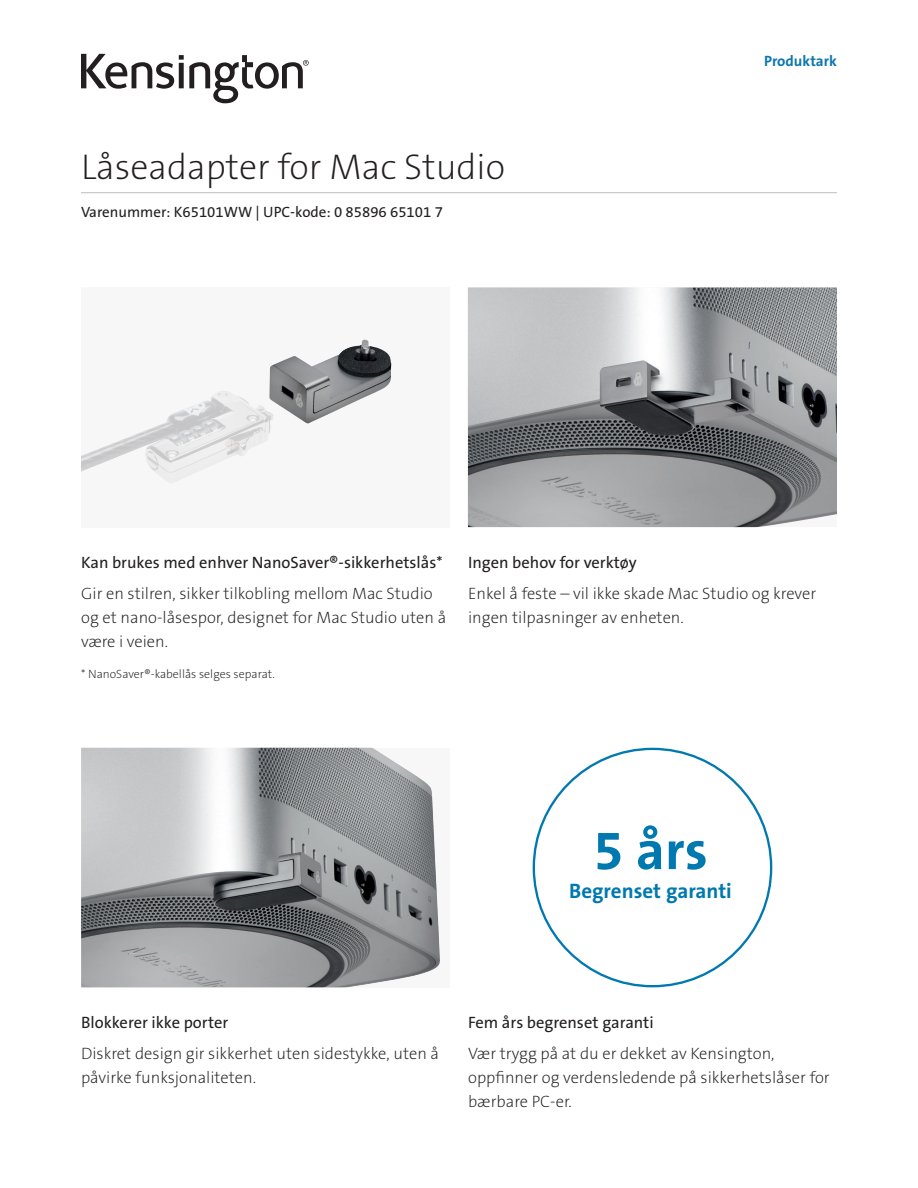
<style>
.page{position:relative;width:918px;height:1188px;background:#fff}
.page>*{position:absolute;margin:0;border:0;box-sizing:border-box;transform-origin:0 0}
.t1{font:55.5px "The Sans KENSINGTON7 Bd";color:#0078b0}
.t2{font:36px "The Sans KENSINGTON2 XL";color:#231f20}
.t3{font:21px "The Sans KENSINGTON7 Bd";color:#0078b0}
.Body{font:16.5px/24px "The Sans KENSINGTON2 XL";color:#231f20}
.t4{font:16.5px "The Sans KENSINGTON5 Rg";color:#231f20}
.t5{font:15px "The Sans KENSINGTON5 Rg";color:#231f20}
.Filetype_Header_Blue{font:15px "The Sans KENSINGTON7 Bd";color:#0e76ae}
.Body-2{font:12px "The Sans KENSINGTON2 XL";color:#231f20}
</style>
<div class="page">
<svg style="left:81px;top:54px;width:228px;height:49px"></svg>
<div style="left:81px;top:287px;width:369px;height:240px;background:#f7f7f8"></div>
<img style="left:81px;top:340px;width:311px;height:143px">
<img style="left:468px;top:287px;width:369px;height:240px">
<div style="left:81px;top:748px;width:369px;height:239px;background:#f7f7f8"></div>
<img style="left:81px;top:748px;width:359px;height:239px">
<hr style="left:81px;top:192px;width:756px;height:1px;background:#bcbdc0">
<h2 class="t2" style="left:81px;top:147px;width:426px">Låseadapter for Mac Studio</h2>
<p class="t5" style="left:81px;top:204px;width:363px">Varenummer: K65101WW | UPC-kode: 0 85896 65101 7</p>
<p class="Filetype_Header_Blue" style="left:764px;top:53px;width:74px">Produktark</p>
<h3 class="t4" style="left:81px;top:554px;width:363px">Kan brukes med enhver NanoSaver®-sikkerhetslås*</h3>
<p class="Body" style="left:81px;top:582px;width:367px">Gir en stilren, sikker tilkobling mellom Mac Studio og et nano-låsespor, designet for Mac Studio uten å være i veien.</p>
<p class="Body-2" style="left:81px;top:667px;width:195px">* NanoSaver®-kabellås selges separat.</p>
<h3 class="t4" style="left:468px;top:553px;width:170px">Ingen behov for verktøy</h3>
<p class="Body" style="left:468px;top:582px;width:350px">Enkel å feste – vil ikke skade Mac Studio og krever ingen tilpasninger av enheten.</p>
<h1 class="t1" style="left:593px;top:821px;width:116px">5 års</h1>
<p class="t3" style="left:569px;top:880px;width:164px">Begrenset garanti</p>
<h3 class="t4" style="left:81px;top:1014px;width:149px">Blokkerer ikke porter</h3>
<p class="Body" style="left:81px;top:1042px;width:360px">Diskret design gir sikkerhet uten sidestykke, uten å påvirke funksjonaliteten.</p>
<h3 class="t4" style="left:468px;top:1014px;width:187px">Fem års begrenset garanti</h3>
<p class="Body" style="left:468px;top:1042px;width:363px">Vær trygg på at du er dekket av Kensington, oppfinner og verdensledende på sikkerhetslåser for bærbare PC-er.</p>
</div>
